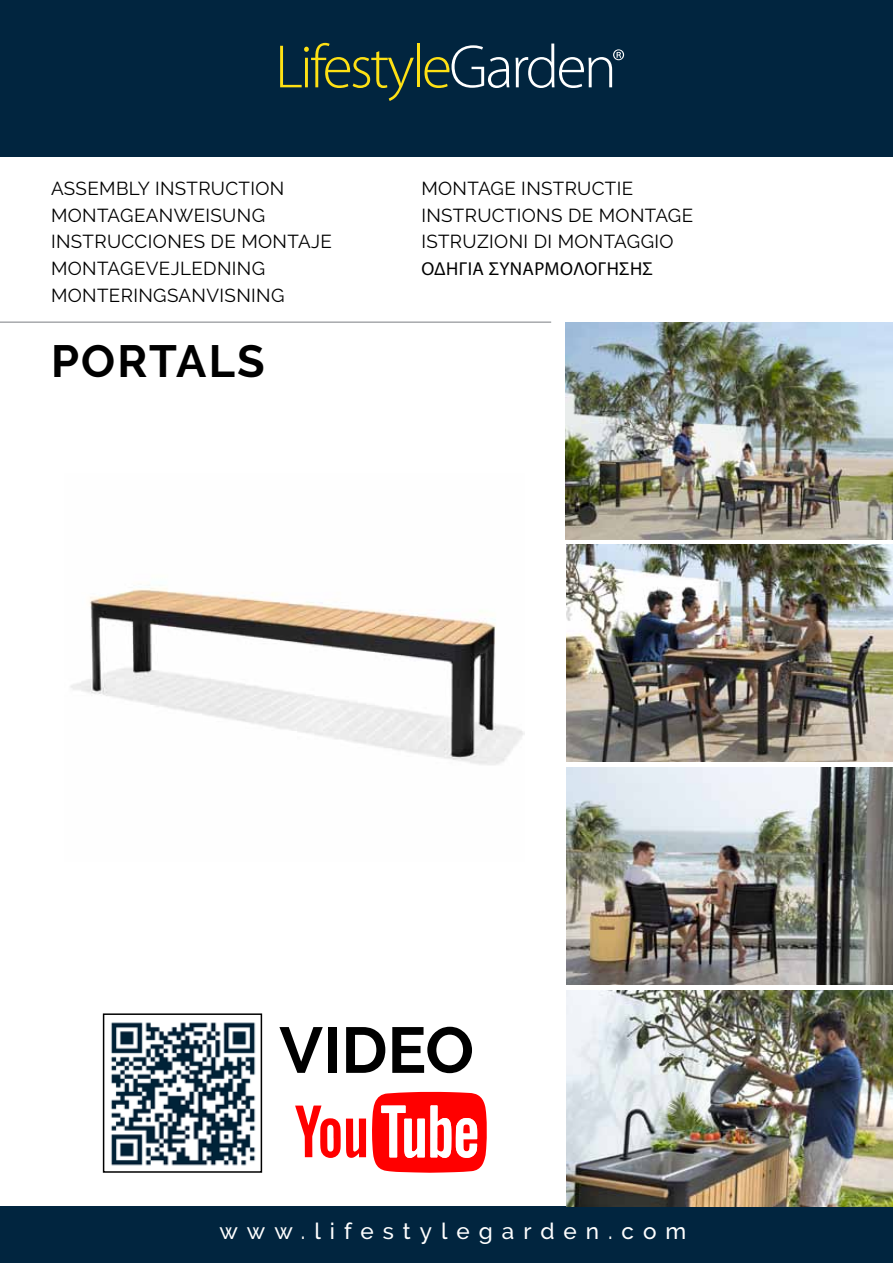
<style>
.page{position:relative;width:893px;height:1263px;background:#fff}
.page>*{position:absolute;margin:0;border:0;box-sizing:border-box;transform-origin:0 0}
.t1{font:700 64.5px "Raleway";color:#000}
.t2{font:700 45px "Raleway";letter-spacing:.05em;color:#000}
.t3{font:500 22.5px "Raleway";letter-spacing:.4em;color:#fff}
.t4{font:18.75px/26.7px "Raleway";letter-spacing:.02em;color:#000}
.t5{font:18.75px "Myriad Pro";letter-spacing:.02em;color:#000}
</style>
<div class="page">
<div style="left:0;top:1207px;width:893px;height:56px;background:#01253f"></div>
<div style="left:0;top:0;width:893px;height:156px;background:#01253f"></div>
<svg style="left:280px;top:43px;width:134px;height:58px"></svg>
<hr style="left:417px;top:44px;width:3px;height:43px;background:#fee014">
<svg style="left:424px;top:45px;width:85px;height:43px"></svg>
<svg style="left:516px;top:44px;width:108px;height:44px"></svg>
<img style="left:566px;top:545px;width:327px;height:217px">
<img style="left:70px;top:588px;width:455px;height:177px">
<img style="left:566px;top:322px;width:327px;height:217px">
<img style="left:566px;top:990px;width:327px;height:217px">
<img style="left:566px;top:768px;width:327px;height:216px">
<hr style="left:0;top:321px;width:551px;height:2px;background:#a7a9ac">
<img style="left:111px;top:1022px;width:145px;height:144px">
<div style="left:103px;top:1013px;width:159px;height:160px;border:2px solid #000"></div>
<svg style="left:295px;top:1105px;width:71px;height:53px"></svg>
<svg style="left:372px;top:1092px;width:115px;height:81px"></svg>
<p class="t4" style="left:51px;top:175px;width:282px">ASSEMBLY INSTRUCTION<br>MONTAGEANWEISUNG<br>INSTRUCCIONES DE MONTAJE<br>MONTAGEVEJLEDNING<br>MONTERINGSANVISNING</p>
<p class="t4" style="left:421px;top:175px;width:273px">MONTAGE INSTRUCTIE<br>INSTRUCTIONS DE MONTAGE<br>ISTRUZIONI DI MONTAGGIO</p>
<p class="t5" style="left:421px;top:259px;width:233px">OΔHΓIA ΣYNAPMOΛOΓHΣHΣ</p>
<h2 class="t2" style="left:51px;top:336px;width:215px">PORTALS</h2>
<h1 class="t1" style="left:279px;top:1013px;width:192px">VIDEO</h1>
<p class="t3" style="left:219px;top:1218px;width:468px">www.lifestylegarden.com</p>
</div>
